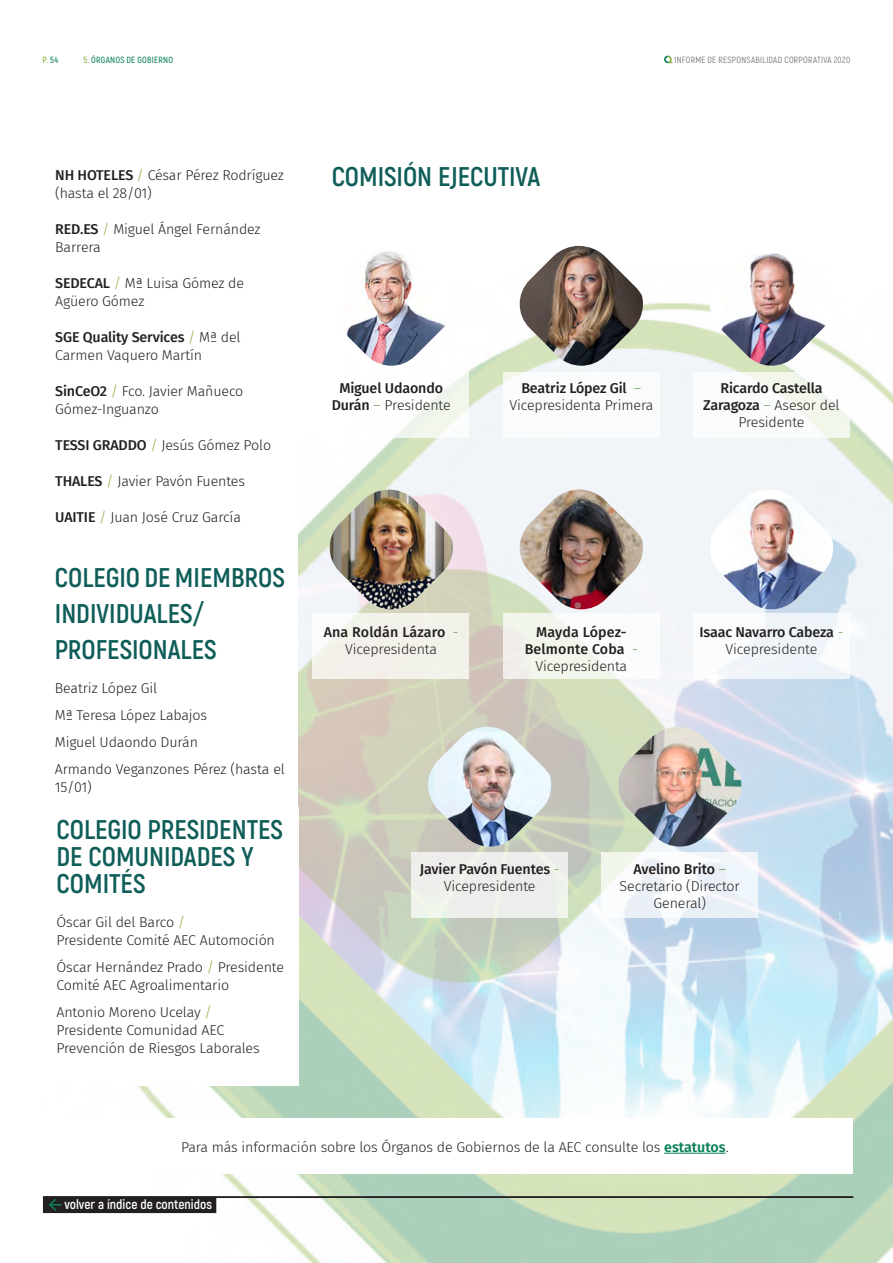
<style>
.page{position:relative;width:893px;height:1263px;background:#fff}
.page>*{position:absolute;margin:0;border:0;box-sizing:border-box;transform-origin:0 0}
.t1{font:700 27px/27px "Akrobat";color:#0e5d58}
.t2{font:300 14.25px/18px "Fira Sans";letter-spacing:-.01em;color:#231f20}
.t3{font:500 14.25px/17.1px "Fira Sans";letter-spacing:-.01em;color:#231f20;text-align:center}
.t4{font:500 14.25px/17.1px "Fira Sans";letter-spacing:.01em;color:#231f20;text-align:center}
.t5{font:700 13.5px "Akrobat";color:#fff}
.H4__Left_-_sección{font:9px "Akrobat";letter-spacing:.035em;color:#696c70}
.H4__Left_-_sección-2{font:600 9px "Akrobat";letter-spacing:.025em;color:#0b815b}
.H4__Left_-_sección-3{font:600 9px "Akrobat";color:#88af3e}
.s1{color:#0b815b}
.s2{color:#88af3e}
.s3{font-weight:500}
.s4{color:#5a9a41}
.s5{font-weight:300;color:#5a9a41}
.s6{font-weight:300}
.s7{font-weight:600;color:#0b815b}
</style>
<div class="page">
<img style="left:42px;top:303px;width:851px;height:960px">
<div style="left:601px;top:852px;width:157px;height:65px;background:linear-gradient(to right,#f7f9f7,#eff4fb)"></div>
<div style="left:411px;top:852px;width:157px;height:65px;background:#edeeeb"></div>
<div style="left:313px;top:613px;width:156px;height:65px;background:linear-gradient(to right,#f5f4f0,#f1f0e8)"></div>
<div style="left:503px;top:613px;width:156px;height:65px;background:linear-gradient(to right,#eff1e7,#fcfeff)"></div>
<div style="left:693px;top:613px;width:157px;height:65px;background:#f1f5fa"></div>
<div style="left:693px;top:373px;width:157px;height:65px;background:linear-gradient(to right,#fbfcfe,#f6f9f1)"></div>
<div style="left:503px;top:373px;width:156px;height:65px;background:#fff"></div>
<div style="left:313px;top:373px;width:156px;height:65px;background:linear-gradient(to right,#fff,#f5f8f2)"></div>
<svg style="left:664px;top:56px;width:9px;height:7px"></svg>
<div style="left:43px;top:1196px;width:173px;height:17px;background:#231f20"></div>
<svg style="left:49px;top:1199px;width:13px;height:12px"></svg>
<div style="left:42px;top:550px;width:256px;height:256px;background:#fff"></div>
<div style="left:44px;top:806px;width:255px;height:279px;background:#fff"></div>
<div style="left:43px;top:153px;width:255px;height:401px;background:#fff"></div>
<hr style="left:44px;top:1196px;width:809px;height:2px;background:#231f20">
<svg style="left:326px;top:303px;width:10px;height:63px"></svg>
<img style="left:336px;top:251px;width:119px;height:115px">
<svg style="left:326px;top:489px;width:129px;height:120px"></svg>
<img style="left:328px;top:489px;width:126px;height:120px">
<svg style="left:516px;top:303px;width:129px;height:63px"></svg>
<img style="left:518px;top:246px;width:126px;height:120px">
<svg style="left:516px;top:489px;width:129px;height:120px"></svg>
<img style="left:518px;top:489px;width:126px;height:120px">
<svg style="left:425px;top:727px;width:128px;height:120px;background:#cfd1c3"></svg>
<img style="left:434px;top:731px;width:116px;height:116px">
<svg style="left:706px;top:303px;width:129px;height:63px"></svg>
<img style="left:721px;top:253px;width:112px;height:113px">
<svg style="left:706px;top:489px;width:129px;height:120px"></svg>
<img style="left:715px;top:499px;width:112px;height:110px">
<img style="left:617px;top:727px;width:126px;height:120px">
<div style="left:57px;top:1118px;width:796px;height:56px;background:#fff"></div>
<hr style="left:664px;top:1153px;width:62px;height:1px;background:#0b815b">
<p class="H4__Left_-_sección-3" style="left:43px;top:54px;width:17px">P. <span class="s1">54</span></p>
<p class="H4__Left_-_sección-2" style="left:83px;top:54px;width:91px"><span class="s2">5.</span> ÓRGANOS DE GOBIERNO</p>
<p class="H4__Left_-_sección" style="left:675px;top:54px;width:177px">INFORME DE RESPONSABILIDAD CORPORATIVA 2020</p>
<p class="t2" style="left:55px;top:166px;width:230px"><span class="s3">NH HOTELES</span> <span class="s2">/</span> César Pérez Rodríguez</p>
<p class="t1" style="left:332px;top:163px;width:210px">COMISIÓN EJECUTIVA</p>
<p class="t2" style="left:55px;top:184px;width:98px">(hasta el 28/01)</p>
<p class="t2" style="left:55px;top:220px;width:207px"><span class="s3">RED.ES</span> <span class="s2">/</span> Miguel Ángel Fernández<br>Barrera</p>
<p class="t2" style="left:55px;top:274px;width:190px"><span class="s3">SEDECAL</span> <span class="s2">/</span> Mª Luisa Gómez de<br>Agüero Gómez</p>
<p class="t2" style="left:55px;top:328px;width:187px"><span class="s3">SGE Quality Services</span> <span class="s2">/</span> Mª del<br>Carmen Vaquero Martín</p>
<p class="t2" style="left:55px;top:382px;width:190px"><span class="s3">SinCeO2</span> <span class="s2">/</span> Fco. Javier Mañueco<br>Gómez-Inguanzo</p>
<p class="t2" style="left:55px;top:436px;width:217px"><span class="s3">TESSI GRADDO</span> <span class="s2">/</span> Jesús Gómez Polo</p>
<p class="t2" style="left:55px;top:472px;width:191px"><span class="s3">THALES</span> <span class="s2">/</span> Javier Pavón Fuentes</p>
<p class="t2" style="left:55px;top:508px;width:187px"><span class="s3">UAITIE</span> <span class="s2">/</span> Juan José Cruz García</p>
<p class="t2" style="left:509px;top:380px;width:145px;line-height:17.1px;text-align:center"><span class="s3">Beatriz López Gil</span> <span class="s4">–<br></span>Vicepresidenta Primera</p>
<p class="t3" style="left:332px;top:379px;width:121px">Miguel Udaondo<br>Durán <span class="s5">–</span> <span class="s6">Presidente</span></p>
<p class="t3" style="left:703px;top:379px;width:138px">Ricardo Castella<br>Zaragoza <span class="s5">–</span> <span class="s6">Asesor del<br>Presidente</span></p>
<p class="t1" style="left:55px;top:559px;width:232px;line-height:36px">COLEGIO DE MIEMBROS<br>INDIVIDUALES/</p>
<p class="t1" style="left:55px;top:635px;width:163px">PROFESIONALES</p>
<p class="t2" style="left:55px;top:679px;width:104px">Beatriz López Gil</p>
<p class="t2" style="left:55px;top:706px;width:154px">Mª Teresa López Labajos</p>
<p class="t2" style="left:55px;top:733px;width:145px">Miguel Udaondo Durán</p>
<p class="t2" style="left:55px;top:760px;width:232px">Armando Veganzones Pérez (hasta el<br>15/01)</p>
<p class="t1" style="left:57px;top:815px;width:228px">COLEGIO PRESIDENTES<br>DE COMUNIDADES Y<br>COMITÉS</p>
<p class="t2" style="left:57px;top:913px;width:220px">Óscar Gil del Barco <span class="s2">/<br></span>Presidente Comité AEC Automoción</p>
<p class="t2" style="left:57px;top:958px;width:229px">Óscar Hernández Prado <span class="s2">/</span> Presidente<br>Comité AEC Agroalimentario</p>
<p class="t2" style="left:57px;top:1003px;width:205px">Antonio Moreno Ucelay <span class="s2">/<br></span>Presidente Comunidad AEC<br>Prevención de Riesgos Laborales</p>
<p class="t4" style="left:324px;top:623px;width:136px">Ana Roldán Lázaro <span class="s5">-<br></span><span class="s6">Vicepresidenta</span></p>
<p class="t4" style="left:525px;top:623px;width:115px">Mayda López-<br>Belmonte Coba <span class="s5">-<br></span><span class="s6">Vicepresidenta</span></p>
<p class="t3" style="left:700px;top:623px;width:145px">Isaac Navarro Cabeza <span class="s5">-<br></span><span class="s6">Vicepresidente</span></p>
<p class="t3" style="left:420px;top:860px;width:141px">Javier Pavón Fuentes <span class="s5">-<br></span><span class="s6">Vicepresidente</span></p>
<p class="t2" style="left:620px;top:860px;width:122px;line-height:17.1px;text-align:center"><span class="s3">Avelino Brito</span> <span class="s4">–<br></span>Secretario (Director<br>General)</p>
<p class="t2" style="left:181px;top:1138px;width:549px">Para más información sobre los Órganos de Gobiernos de la AEC consulte los <span class="s7">estatutos</span>.</p>
<p class="t5" style="left:64px;top:1196px;width:149px">volver a índice de contenidos</p>
</div>
